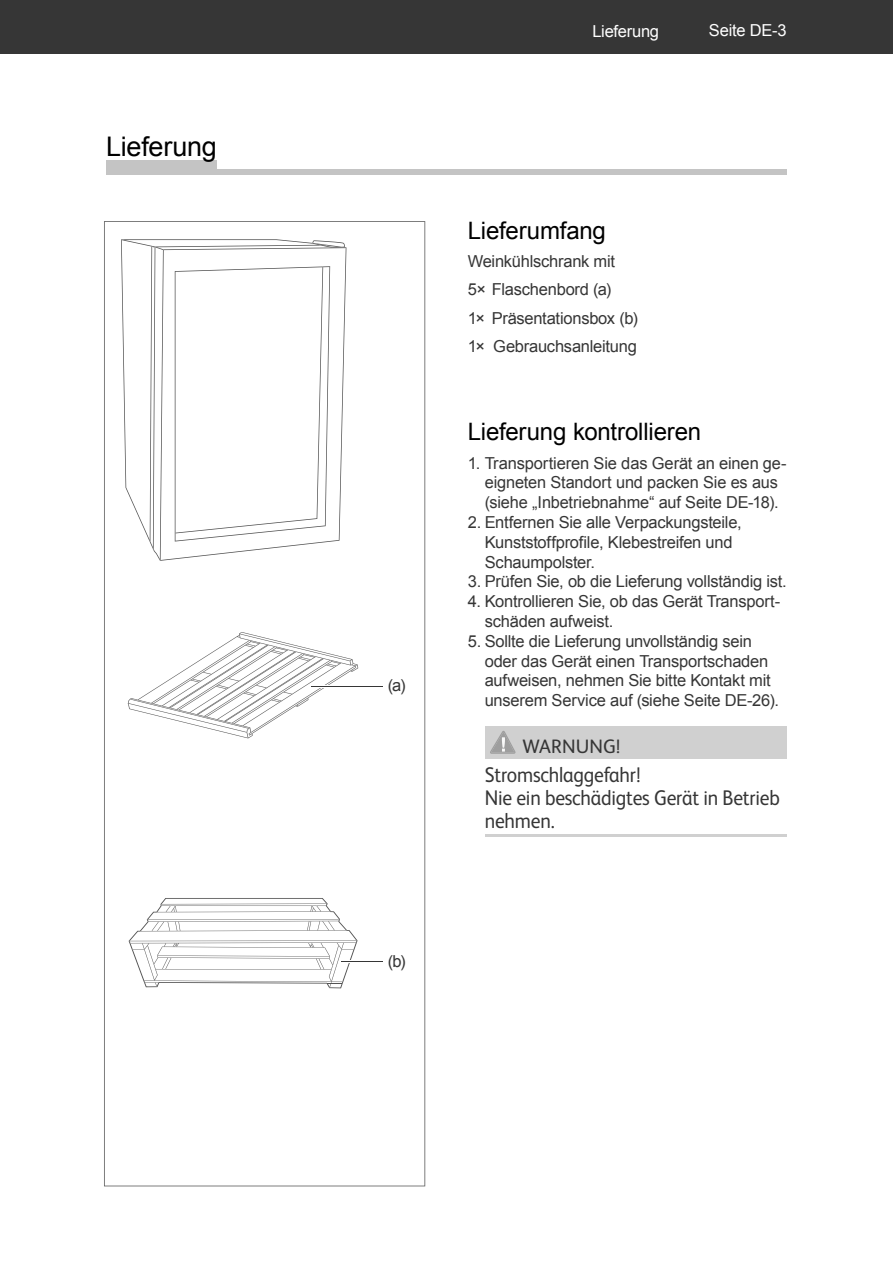
<style>
.page{position:relative;width:893px;height:1263px;background:#fff}
.page>*{position:absolute;margin:0;border:0;box-sizing:border-box;transform-origin:0 0}
.t1{font:27px "Arial";letter-spacing:-.01em;color:#000}
.t2{font:24px "Arial";letter-spacing:-.01em;color:#000}
.t3{font:21.3px/23.4px "FS Albert";letter-spacing:-.01em;color:#363636;scale:.92 1}
.t4{font:19.5px "FS Albert";letter-spacing:.005em;color:#363636}
.t5{font:16.5px/19.8px "Arial";letter-spacing:-.015em;color:#363636}
.t6{font:16.5px "Arial";letter-spacing:-.02em;color:#fff}
</style>
<div class="page">
<div style="left:0;top:0;width:893px;height:54px;background:#363636"></div>
<svg style="left:104px;top:221px;width:321px;height:965px"></svg>
<div style="left:106px;top:161px;width:111px;height:12px;background:#c4c4c4"></div>
<div style="left:106px;top:169px;width:681px;height:6px;background:#c4c4c4"></div>
<div style="left:485px;top:726px;width:302px;height:33px;background:#d0d0d0"></div>
<hr style="left:485px;top:834px;width:302px;height:3px;background:#d0d0d0">
<svg style="left:490px;top:731px;width:25px;height:23px"></svg>
<svg style="left:129px;top:898px;width:228px;height:90px"></svg>
<svg style="left:128px;top:632px;width:230px;height:106px"></svg>
<hr style="left:311px;top:685px;width:71px;height:3px;background:#363636">
<hr style="left:311px;top:687px;width:71px;height:1px;background:#fff">
<hr style="left:311px;top:685px;width:71px;height:1px;background:#fff">
<hr style="left:341px;top:960px;width:41px;height:3px;background:#363636">
<hr style="left:341px;top:962px;width:41px;height:1px;background:#fff">
<hr style="left:341px;top:960px;width:41px;height:1px;background:#fff">
<h1 class="t1" style="left:106px;top:131px;width:112px">Lieferung</h1>
<p class="t6" style="left:592px;top:22px;width:68px">Lieferung</p>
<p class="t6" style="left:709px;top:22px;width:79px">Seite DE-3</p>
<p class="t5" style="left:388px;top:676px;width:19px">(a)</p>
<p class="t5" style="left:388px;top:951px;width:19px">(b)</p>
<h2 class="t2" style="left:468px;top:217px;width:140px">Lieferumfang</h2>
<p class="t5" style="left:468px;top:247px;width:172px;line-height:28.3px">Weinkühlschrank mit<br>5× Flaschenbord (a)<br>1× Präsentationsbox (b)<br>1× Gebrauchsanleitung</p>
<h2 class="t2" style="left:468px;top:418px;width:235px">Lieferung kontrollieren</h2>
<p class="t5" style="left:468px;top:453px;width:320px;text-align:center">1. Transportieren Sie das Gerät an einen ge&shy;eigneten Standort und packen Sie es aus (siehe „Inbetriebnahme“ auf Seite DE-18).</p>
<p class="t5" style="left:485px;top:512px;width:258px;text-indent:-17px">2. Entfernen Sie alle Verpackungsteile,<br>Kunststoffprofile, Klebestreifen und<br>Schaumpolster.</p>
<p class="t5" style="left:468px;top:572px;width:320px">3. Prüfen Sie, ob die Lieferung vollständig ist.</p>
<p class="t5" style="left:485px;top:591px;width:297px;text-indent:-17px">4. Kontrollieren Sie, ob das Gerät Transport&shy;schäden aufweist.</p>
<p class="t5" style="left:485px;top:631px;width:296px;text-indent:-17px">5. Sollte die Lieferung unvollständig sein oder das Gerät einen Transportschaden aufweisen, nehmen Sie bitte Kontakt mit unserem Service auf (siehe Seite DE-26).</p>
<p class="t4" style="left:522px;top:739px;width:99px">WARNUNG!</p>
<p class="t3" style="left:485px;top:764px;width:322px">Stromschlaggefahr!<br>Nie ein beschädigtes Gerät in Betrieb nehmen.</p>
</div>
